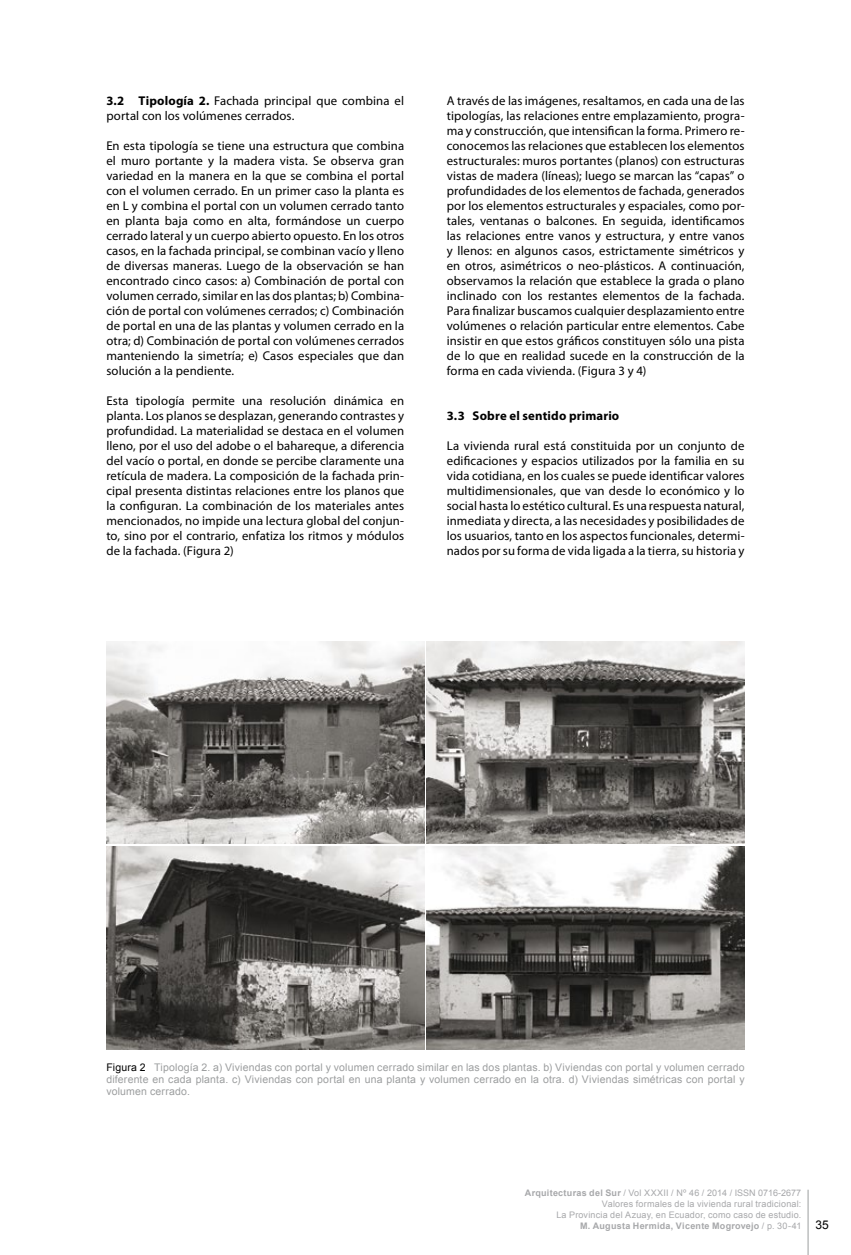
<style>
.page{position:relative;width:851px;height:1255px;background:#fff}
.page>*{position:absolute;margin:0;border:0;box-sizing:border-box;transform-origin:0 0}
.t1{font:12.75px/15px "Myriad Pro";letter-spacing:.01em;color:#000;text-align:justify}
.t2{font:700 12.75px "Myriad Pro";letter-spacing:.015em;color:#000}
.t3{font:12px "Arial";color:#000}
.t4{font:10.5px/12px "Arial";letter-spacing:.02em;color:#9c9e9f;text-align:justify}
.t5{font:9px/10.8px "Arial";letter-spacing:.025em;color:#a7a8aa;text-align:right}
.s1{font-weight:700}
.s2{color:#000}
</style>
<div class="page">
<hr style="left:807px;top:1189px;width:1px;height:65px;background:#9c9e9f">
<img style="left:106px;top:641px;width:318px;height:202px">
<img style="left:427px;top:641px;width:317px;height:202px">
<img style="left:106px;top:846px;width:318px;height:203px">
<img style="left:427px;top:846px;width:317px;height:203px">
<p class="t1" style="left:106px;top:93px;width:299px"><span class="s1">3.2 Tipología 2.</span> Fachada principal que combina el portal con los volúmenes cerrados.</p>
<p class="t1" style="left:106px;top:138px;width:299px">En esta tipología se tiene una estructura que combina el muro portante y la madera vista. Se observa gran variedad en la manera en la que se combina el portal con el volumen cerrado. En un primer caso la planta es en L y combina el portal con un volumen cerrado tanto en planta baja como en alta, formándose un cuerpo cerrado lateral y un cuerpo abierto opuesto. En los otros casos, en la fachada principal, se combinan vacío y lleno de diversas maneras. Luego de la observación se han encontrado cinco casos: a) Combinación de portal con volumen cerrado, similar en las dos plantas; b) Combina&shy;ción de portal con volúmenes cerrados; c) Combinación de portal en una de las plantas y volumen cerrado en la otra; d) Combinación de portal con volúmenes cerrados manteniendo la simetría; e) Casos especiales que dan solución a la pendiente.</p>
<p class="t1" style="left:106px;top:393px;width:299px">Esta tipología permite una resolución dinámica en planta. Los planos se desplazan, generando contrastes y profundidad. La materialidad se destaca en el volumen lleno, por el uso del adobe o el bahareque, a diferencia del vacío o portal, en donde se percibe claramente una retícula de madera. La composición de la fachada prin&shy;cipal presenta distintas relaciones entre los planos que la configuran. La combinación de los materiales antes mencionados, no impide una lectura global del conjun&shy;to, sino por el contrario, enfatiza los ritmos y módulos de la fachada. (Figura 2)</p>
<p class="t1" style="left:446px;top:93px;width:299px">A través de las imágenes, resaltamos, en cada una de las tipologías, las relaciones entre emplazamiento, progra&shy;ma y construcción, que intensifican la forma. Primero re&shy;conocemos las relaciones que establecen los elementos estructurales: muros portantes (planos) con estructuras vistas de madera (líneas); luego se marcan las “capas” o profundidades de los elementos de fachada, generados por los elementos estructurales y espaciales, como por&shy;tales, ventanas o balcones. En seguida, identificamos las relaciones entre vanos y estructura, y entre vanos y llenos: en algunos casos, estrictamente simétricos y en otros, asimétricos o neo-plásticos. A continuación, observamos la relación que establece la grada o plano inclinado con los restantes elementos de la fachada.<br>Para finalizar buscamos cualquier desplazamiento entre volúmenes o relación particular entre elementos. Cabe insistir en que estos gráficos constituyen sólo una pista de lo que en realidad sucede en la construcción de la forma en cada vivienda. (Figura 3 y 4)</p>
<p class="t2" style="left:446px;top:408px;width:174px">3.3 Sobre el sentido primario</p>
<p class="t1" style="left:446px;top:438px;width:299px">La vivienda rural está constituida por un conjunto de edificaciones y espacios utilizados por la familia en su vida cotidiana, en los cuales se puede identificar valores multidimensionales, que van desde lo económico y lo social hasta lo estético cultural. Es una respuesta natural, inmediata y directa, a las necesidades y posibilidades de los usuarios, tanto en los aspectos funcionales, determi&shy;nados por su forma de vida ligada a la tierra, su historia y</p>
<p class="t4" style="left:106px;top:1061px;width:639px"><span class="s2">Figura 2</span> Tipología 2. a) Viviendas con portal y volumen cerrado similar en las dos plantas. b) Viviendas con portal y volumen cerrado diferente en cada planta. c) Viviendas con portal en una planta y volumen cerrado en la otra. d) Viviendas simétricas con portal y volumen cerrado.</p>
<p class="t5" style="left:525px;top:1187px;width:278px"><span class="s1">Arquitecturas del Sur</span> / Vol XXXII / Nº 46 / 2014 / ISSN 0716-2677<br>Valores formales de la vivienda rural tradicional:<br>La Provincia del Azuay, en Ecuador, como caso de estudio.<br><span class="s1">M. Augusta Hermida, Vicente Mogrovejo</span> / p. 30-41</p>
<p class="t3" style="left:815px;top:1216px;width:15px">35</p>
</div>
